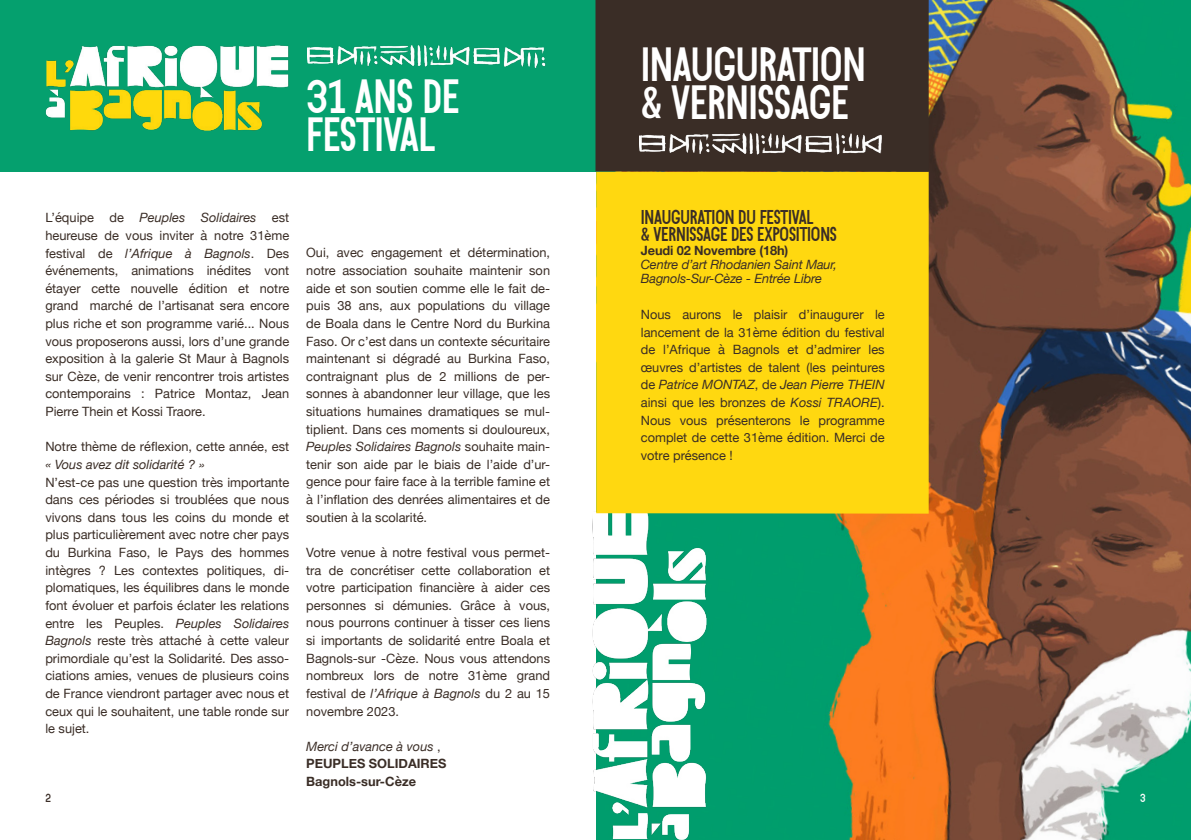
<style>
.page{position:relative;width:1191px;height:840px;background:#fff}
.page>*{position:absolute;margin:0;border:0;box-sizing:border-box;transform-origin:0 0}
.t1{font:48px/38px "Bonjour De Jong Sans";letter-spacing:-.01em;color:#fff}
.t2{font:20px/17.6px "Bonjour De Jong Sans";letter-spacing:-.01em;color:#3a2d26}
.t3{font:12.8px/17.6px "Helvetica Neue";color:#3a2d26;text-align:justify}
.t4{font:italic 12.8px/14px "Helvetica Neue";letter-spacing:-.01em;color:#3a2d26}
.t5{font:700 12.8px/17.6px "Helvetica Neue";color:#3a2d26}
.t6{font:12px "Bonjour De Jong Sans";color:#3a2d26}
.t7{font:12px "Bonjour De Jong Sans";color:#fff}
.s1{font-style:italic}
.s2{font-weight:400;font-style:italic}
.s3{font-weight:400}
</style>
<div class="page">
<div style="left:0;top:0;width:595px;height:171px;background:#05a06e"></div>
<img style="left:45px;top:46px;width:244px;height:85px">
<img style="left:308px;top:45px;width:192px;height:22px">
<img style="left:706px;top:0;width:485px;height:839px">
<img style="left:592px;top:513px;width:114px;height:326px">
<div style="left:596px;top:171px;width:332px;height:342px;background:#ffd810"></div>
<div style="left:595px;top:0;width:333px;height:171px;background:#3a2d26"></div>
<img style="left:639px;top:133px;width:192px;height:22px">
<img style="left:503px;top:47px;width:43px;height:21px">
<img style="left:836px;top:133px;width:46px;height:22px">
<h1 class="t1" style="left:306px;top:75px;width:155px">31 ANS DE<br>FESTIVAL</h1>
<p class="t3" style="left:45px;top:209px;width:245px">L’équipe de <span class="s1">Peuples Solidaires</span> est heureuse de vous inviter à notre 31ème festival de <span class="s1">l’Afrique à Bagnols</span>. Des événements, animations inédites vont étayer cette nouvelle édition et notre grand marché de l’artisanat sera encore plus riche et son programme varié... Nous vous proposerons aussi, lors d’une grande exposition à la galerie St Maur à Bagnols sur Cèze, de venir rencontrer trois artistes contemporains : Patrice Montaz, Jean Pierre Thein et Kossi Traore.</p>
<p class="t3" style="left:45px;top:438px;width:245px">Notre thème de réflexion, cette année, est</p>
<p class="t4" style="left:45px;top:458px;width:161px">« Vous avez dit solidarité ? »</p>
<p class="t3" style="left:45px;top:473px;width:245px">N’est-ce pas une question très importante dans ces périodes si troublées que nous vivons dans tous les coins du monde et plus particulièrement avec notre cher pays du Burkina Faso, le Pays des hommes intègres ? Les contextes politiques, di&shy;plomatiques, les équilibres dans le monde font évoluer et parfois éclater les relations entre les Peuples. <span class="s1">Peuples Solidaires Bagnols</span> reste très attaché à cette valeur primordiale qu’est la Solidarité. Des asso&shy;ciations amies, venues de plusieurs coins de France viendront partager avec nous et ceux qui le souhaitent, une table ronde sur le sujet.</p>
<p class="t3" style="left:306px;top:245px;width:245px">Oui, avec engagement et détermination, notre association souhaite maintenir son aide et son soutien comme elle le fait de&shy;puis 38 ans, aux populations du village de Boala dans le Centre Nord du Burkina Faso. Or c’est dans un contexte sécuritaire maintenant si dégradé au Burkina Faso, contraignant plus de 2 millions de per&shy;sonnes à abandonner leur village, que les situations humaines dramatiques se mul&shy;tiplient. Dans ces moments si douloureux, <span class="s1">Peuples Solidaires Bagnols</span> souhaite main&shy;tenir son aide par le biais de l’aide d’ur&shy;gence pour faire face à la terrible famine et à l’inflation des denrées alimentaires et de soutien à la scolarité.</p>
<p class="t3" style="left:306px;top:544px;width:245px">Votre venue à notre festival vous permet&shy;tra de concrétiser cette collaboration et votre participation financière à aider ces personnes si démunies. Grâce à vous, nous pourrons continuer à tisser ces liens si importants de solidarité entre Boala et Bagnols-sur -Cèze. Nous vous attendons nombreux lors de notre 31ème grand festival de <span class="s1">l’Afrique à Bagnols</span> du 2 au 15 novembre 2023.</p>
<p class="t5" style="left:306px;top:737px;width:142px"><span class="s2">Merci d’avance à vous</span> <span class="s3">,<br></span>PEUPLES SOLIDAIRES<br>Bagnols-sur-Cèze</p>
<h1 class="t1" style="left:641px;top:44px;width:226px">INAUGURATION &amp; VERNISSAGE</h1>
<h2 class="t2" style="left:641px;top:207px;width:198px">INAUGURATION DU FESTIVAL<br>&amp; VERNISSAGE DES EXPOSITIONS</h2>
<p class="t5" style="left:641px;top:242px;width:149px">Jeudi 02 Novembre (18h)</p>
<p class="t4" style="left:641px;top:258px;width:198px">Centre d’art Rhodanien Saint Maur,<br>Bagnols-Sur-Cèze - Entrée Libre</p>
<p class="t3" style="left:641px;top:306px;width:245px">Nous aurons le plaisir d’inaugurer le lancement de la 31ème édition du festival de l’Afrique à Bagnols et d’admirer les œuvres d’artistes de talent (les peintures de <span class="s1">Patrice MONTAZ</span>, de <span class="s1">Jean Pierre THEIN </span>ainsi que les bronzes de <span class="s1">Kossi TRAORE</span>).<br>Nous vous présenterons le programme complet de cette 31ème édition. Merci de votre présence !</p>
<p class="t6" style="left:45px;top:791px;width:7px">2</p>
<p class="t7" style="left:1140px;top:791px;width:7px">3</p>
</div>
